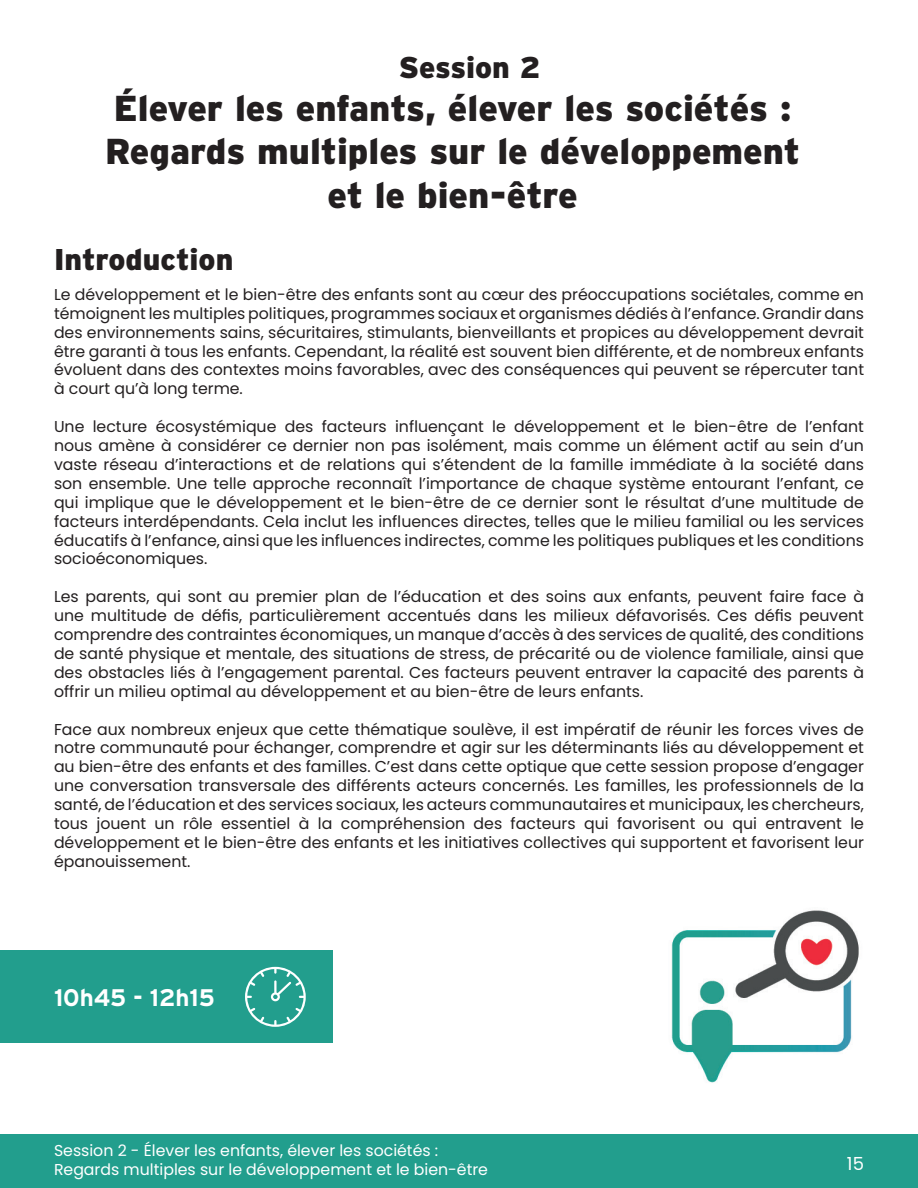
<style>
.page{position:relative;width:918px;height:1188px;background:#fff}
.page>*{position:absolute;margin:0;border:0;box-sizing:border-box;transform-origin:0 0}
.t1{font:900 36px/43.2px "Interstate";color:#231f20;text-align:center}
.t2{font:900 30px "Interstate";color:#231f20}
.t3{font:700 24px "Interstate";color:#fff}
.t4{font:18px "Poppins";color:#fff}
.t5{font:15.75px/18.9px "Poppins";color:#231f20;text-align:justify}
.t6{font:15.75px/18.9px "Poppins";color:#fff}
</style>
<div class="page">
<div style="left:0;top:950px;width:333px;height:93px;background:#229e8d"></div>
<svg style="left:245px;top:967px;width:61px;height:60px"></svg>
<img style="left:671px;top:910px;width:188px;height:173px">
<div style="left:0;top:1134px;width:918px;height:54px;background:#229e8d"></div>
<h2 class="t2" style="left:399px;top:50px;width:143px">Session 2</h2>
<h1 class="t1" style="left:105px;top:86px;width:697px">Élever les enfants, élever les sociétés :<br>Regards multiples sur le développement et le bien-être</h1>
<h2 class="t2" style="left:54px;top:242px;width:181px">Introduction</h2>
<p class="t5" style="left:54px;top:285px;width:812px">Le développement et le bien-être des enfants sont au cœur des préoccupations sociétales, comme en témoignent les multiples politiques, programmes sociaux et organismes dédiés à l’enfance. Grandir dans des environnements sains, sécuritaires, stimulants, bienveillants et propices au développement devrait être garanti à tous les enfants. Cependant, la réalité est souvent bien différente, et de nombreux enfants évoluent dans des contextes moins favorables, avec des conséquences qui peuvent se répercuter tant à court qu’à long terme.</p>
<p class="t5" style="left:54px;top:417px;width:812px">Une lecture écosystémique des facteurs influençant le développement et le bien-être de l’enfant nous amène à considérer ce dernier non pas isolément, mais comme un élément actif au sein d’un vaste réseau d’interactions et de relations qui s’étendent de la famille immédiate à la société dans son ensemble. Une telle approche reconnaît l’importance de chaque système entourant l’enfant, ce qui implique que le développement et le bien-être de ce dernier sont le résultat d’une multitude de facteurs interdépendants. Cela inclut les influences directes, telles que le milieu familial ou les services éducatifs à l’enfance, ainsi que les influences indirectes, comme les politiques publiques et les conditions socioéconomiques.</p>
<p class="t5" style="left:54px;top:587px;width:812px">Les parents, qui sont au premier plan de l’éducation et des soins aux enfants, peuvent faire face à une multitude de défis, particulièrement accentués dans les milieux défavorisés. Ces défis peuvent comprendre des contraintes économiques, un manque d’accès à des services de qualité, des conditions de santé physique et mentale, des situations de stress, de précarité ou de violence familiale, ainsi que des obstacles liés à l’engagement parental. Ces facteurs peuvent entraver la capacité des parents à offrir un milieu optimal au développement et au bien-être de leurs enfants.</p>
<p class="t5" style="left:54px;top:720px;width:812px">Face aux nombreux enjeux que cette thématique soulève, il est impératif de réunir les forces vives de notre communauté pour échanger, comprendre et agir sur les déterminants liés au développement et au bien-être des enfants et des familles. C’est dans cette optique que cette session propose d’engager une conversation transversale des différents acteurs concernés. Les familles, les professionnels de la santé, de l’éducation et des services sociaux, les acteurs communautaires et municipaux, les chercheurs, tous jouent un rôle essentiel à la compréhension des facteurs qui favorisent ou qui entravent le développement et le bien-être des enfants et les initiatives collectives qui supportent et favorisent leur épanouissement.</p>
<h3 class="t3" style="left:54px;top:985px;width:162px">10h45 - 12h15</h3>
<p class="t6" style="left:54px;top:1141px;width:436px">Session 2 - Élever les enfants, élever les sociétés :<br>Regards multiples sur le développement et le bien-être</p>
<p class="t4" style="left:847px;top:1154px;width:19px">15</p>
</div>
